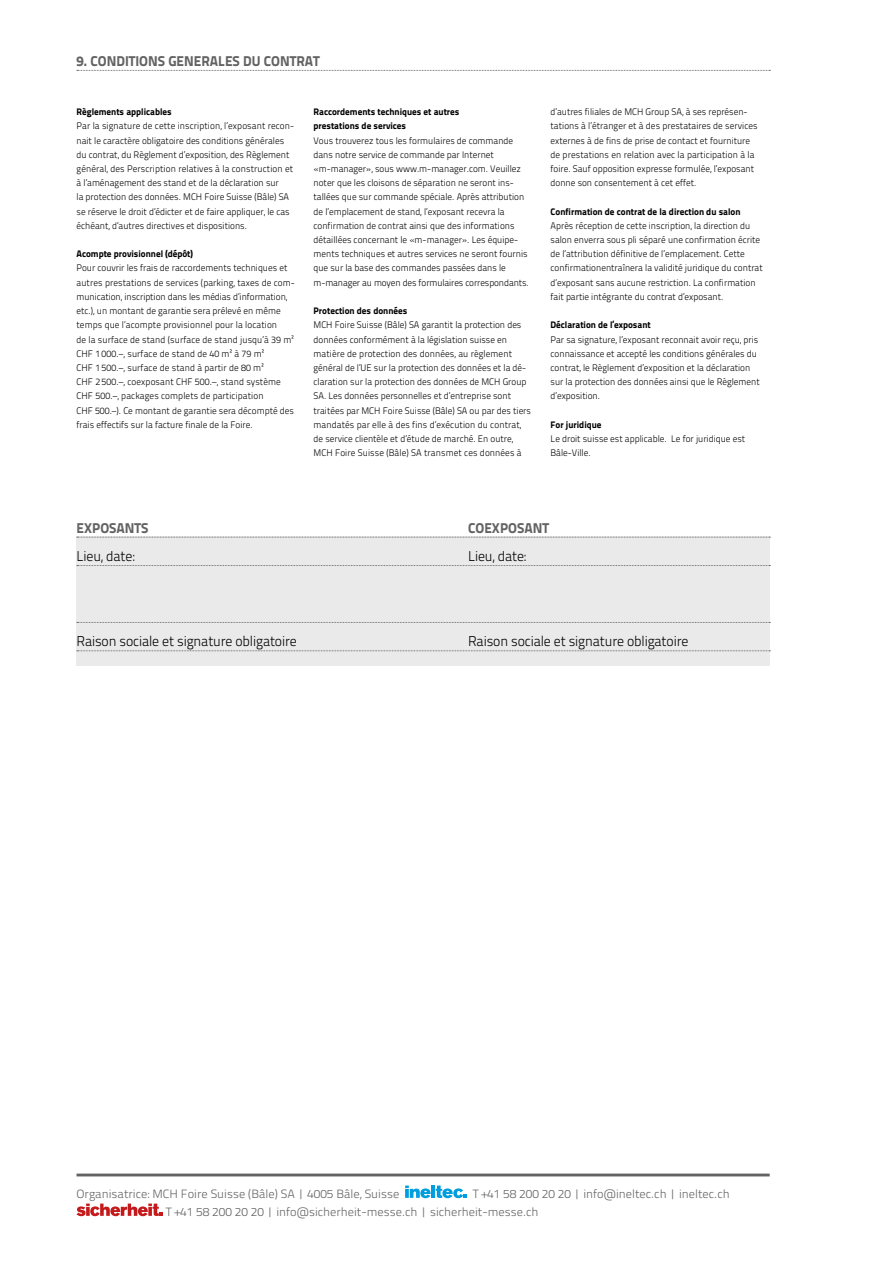
<style>
.page{position:relative;width:893px;height:1263px;background:#fff}
.page>*{position:absolute;margin:0;border:0;box-sizing:border-box;transform-origin:0 0}
.t1{font:14.25px "Titillium Text 25 L 250 wt";letter-spacing:-.01em;color:#000}
.t2{font:14.25px "Titillium Text 25 L 999 wt";color:#646363}
.t3{font:12px/18px "Titillium Text 25 L 250 wt";color:#646363}
.t4{font:9.45px/14.2px "Titillium Text 25 L 250 wt";color:#000}
.t5{font:9.45px/14.2px "Titillium Text 25 L 999 wt";color:#000}
</style>
<div class="page">
<svg style="left:405px;top:1185px;width:62px;height:13px"></svg>
<svg style="left:77px;top:1203px;width:86px;height:13px"></svg>
<hr style="left:78px;top:1173px;width:690px;height:3px;background:#646363">
<div style="left:77px;top:537px;width:693px;height:129px;background:#eaeaea"></div>
<svg style="left:77px;top:537px;width:693px;height:1px"></svg>
<svg style="left:77px;top:565px;width:693px;height:1px"></svg>
<svg style="left:77px;top:622px;width:693px;height:1px"></svg>
<svg style="left:77px;top:650px;width:693px;height:1px"></svg>
<svg style="left:77px;top:70px;width:693px;height:1px"></svg>
<h1 class="t2" style="left:77px;top:50px;width:245px">9. CONDITIONS GENERALES DU CONTRAT</h1>
<p class="t5" style="left:77px;top:104px;width:97px">Règlements applicables</p>
<p class="t4" style="left:77px;top:118px;width:219px">Par la signature de cette inscription, l’exposant recon&shy;nait le caractère obligatoire des conditions générales du contrat, du Règlement d’exposition, des Règlement général, des Perscription relatives à la construction et à l’aménagement des stand et de la déclaration sur<br>la protection des données. MCH Foire Suisse (Bâle) SA se réserve le droit d’édicter et de faire appliquer, le cas échéant, d’autres directives et dispositions.</p>
<p class="t5" style="left:77px;top:246px;width:118px">Acompte provisionnel (dépôt)</p>
<p class="t4" style="left:77px;top:260px;width:220px">Pour couvrir les frais de raccordements techniques et autres prestations de services (parking, taxes de com&shy;munication, inscription dans les médias d’information, etc.), un montant de garantie sera prélevé en même temps que l’acompte provisionnel pour la location<br>de la surface de stand (surface de stand jusqu’à 39 m²<br>CHF 1 000.–, surface de stand de 40 m² à 79 m²<br>CHF 1 500.–, surface de stand à partir de 80 m²<br>CHF 2 500.–, coexposant CHF 500.–, stand système CHF 500.–, packages complets de participation<br>CHF 500.–). Ce montant de garantie sera décompté des frais effectifs sur la facture finale de la Foire.</p>
<p class="t5" style="left:314px;top:104px;width:147px">Raccordements techniques et autres prestations de services</p>
<p class="t4" style="left:314px;top:133px;width:217px">Vous trouverez tous les formulaires de commande dans notre service de commande par Internet «m-manager», sous www.m-manager.com. Veuillez noter que les cloisons de séparation ne seront ins&shy;tallées que sur commande spéciale. Après attribution de l’emplacement de stand, l’exposant recevra la confirmation de contrat ainsi que des informations détaillées concernant le «m-manager». Les équipe&shy;ments techniques et autres services ne seront fournis que sur la base des commandes passées dans le m-manager au moyen des formulaires correspondants.</p>
<p class="t5" style="left:314px;top:303px;width:95px">Protection des données</p>
<p class="t4" style="left:314px;top:317px;width:219px">MCH Foire Suisse (Bâle) SA garantit la protection des données conformément à la législation suisse en matière de protection des données, au règlement général de l’UE sur la protection des données et la dé&shy;claration sur la protection des données de MCH Group SA. Les données personnelles et d’entreprise sont traitées par MCH Foire Suisse (Bâle) SA ou par des tiers mandatés par elle à des fins d’exécution du contrat, de service clientèle et d’étude de marché. En outre, MCH Foire Suisse (Bâle) SA transmet ces données à</p>
<p class="t4" style="left:551px;top:104px;width:208px">d’autres filiales de MCH Group SA, à ses représen&shy;tations à l’étranger et à des prestataires de services externes à de fins de prise de contact et fourniture de prestations en relation avec la participation à la foire. Sauf opposition expresse formulée, l’exposant donne son consentement à cet effet.</p>
<p class="t5" style="left:551px;top:204px;width:192px">Confirmation de contrat de la direction du salon</p>
<p class="t4" style="left:551px;top:218px;width:214px">Après réception de cette inscription, la direction du salon enverra sous pli séparé une confirmation écrite de l’attribution définitive de l’emplacement. Cette confirmationentraînera la validité juridique du contrat d’exposant sans aucune restriction. La confirmation fait partie intégrante du contrat d’exposant.</p>
<p class="t5" style="left:551px;top:317px;width:102px">Déclaration de l’exposant</p>
<p class="t4" style="left:551px;top:332px;width:211px">Par sa signature, l’exposant reconnait avoir reçu, pris connaissance et accepté les conditions générales du contrat, le Règlement d’exposition et la déclaration sur la protection des données ainsi que le Règlement d’exposition.</p>
<p class="t5" style="left:551px;top:417px;width:52px">For juridique</p>
<p class="t4" style="left:551px;top:431px;width:196px">Le droit suisse est applicable. Le for juridique est<br>Bâle-Ville.</p>
<h1 class="t2" style="left:77px;top:516px;width:73px">EXPOSANTS</h1>
<h1 class="t2" style="left:468px;top:516px;width:82px">COEXPOSANT</h1>
<h1 class="t1" style="left:77px;top:546px;width:60px">Lieu, date:</h1>
<h1 class="t1" style="left:468px;top:546px;width:60px">Lieu, date:</h1>
<h1 class="t1" style="left:77px;top:631px;width:222px">Raison sociale et signature obligatoire</h1>
<h1 class="t1" style="left:468px;top:631px;width:222px">Raison sociale et signature obligatoire</h1>
<p class="t3" style="left:77px;top:1184px;width:324px">Organisatrice: MCH Foire Suisse (Bâle) SA | 4005 Bâle, Suisse</p>
<p class="t3" style="left:166px;top:1184px;width:565px;text-indent:307px">T +41 58 200 20 20 | info@ineltec.ch | ineltec.ch<br>T +41 58 200 20 20 | info@sicherheit-messe.ch | sicherheit-messe.ch</p>
</div>
